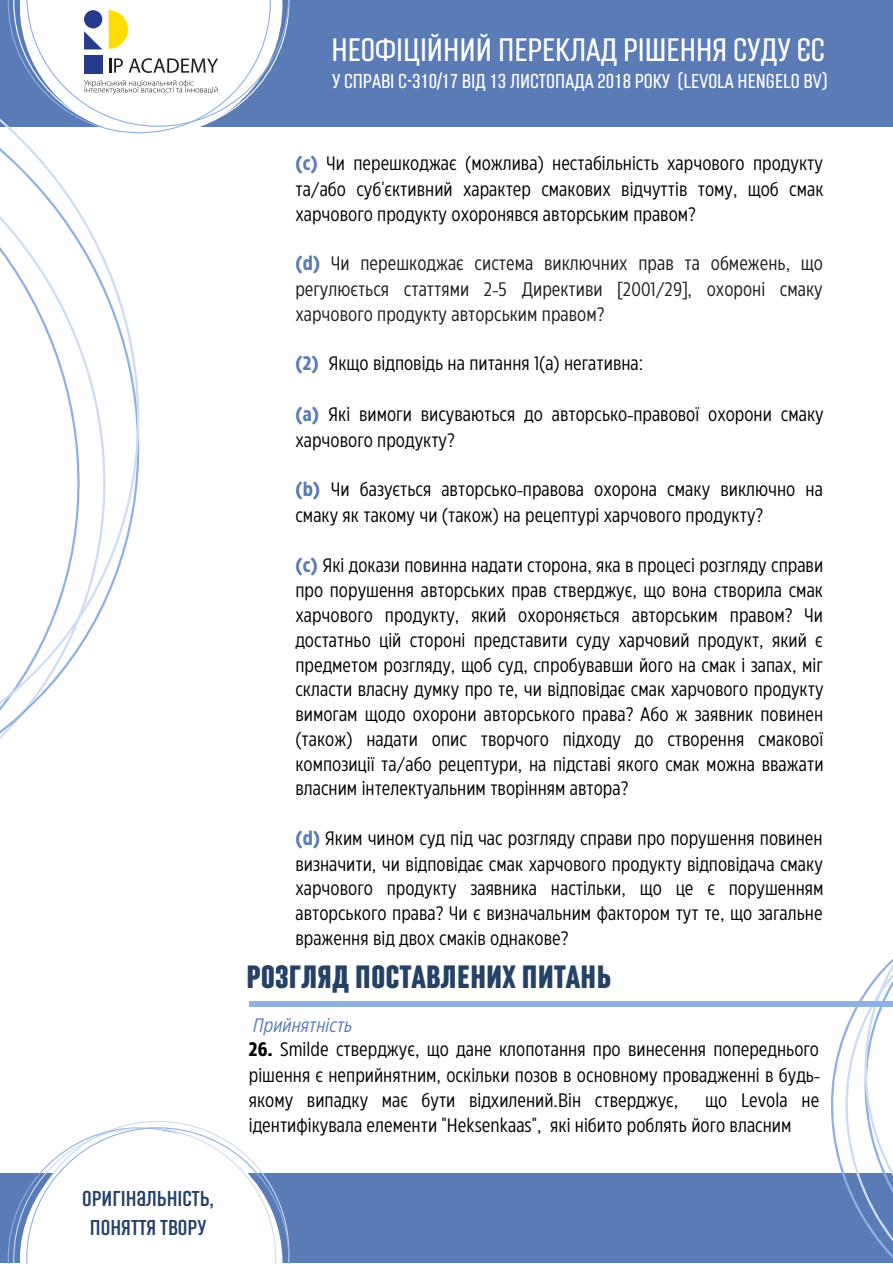
<style>
.page{position:relative;width:893px;height:1264px;background:#fff}
.page>*{position:absolute;margin:0;border:0;box-sizing:border-box;transform-origin:0 0}
.t1{font:300 31.5px "Laqonic 4 F Unicase";color:#fff}
.t2{font:700 31.5px "Laqonic 4 F Unicase";color:#254266}
.t3{font:21px/29.2px "Laqonic 4 F Unicase";color:#254266;text-align:center}
.t4{font:300 19.65px "Laqonic 4 F Unicase";color:#fff}
.t5{font:19.5px/24.9px "Eastman Condensed";color:#000;text-align:justify}
.t6{font:19.5px/25.3px "Eastman Condensed";color:#1d1e1b;text-align:justify}
.t7{font:italic 19.5px "Eastman Condensed";color:#5a7bb5}
.s1{font-weight:700;color:#5a7bb5}
.s2{font-weight:700}
</style>
<div class="page">
<div style="left:0;top:1173px;width:892px;height:88px;background:#5a7bb5"></div>
<svg style="left:8px;top:1121px;width:281px;height:142px"></svg>
<svg style="left:808px;top:959px;width:84px;height:303px"></svg>
<div style="left:0;top:0;width:892px;height:126px;background:#5a7bb5"></div>
<svg style="left:0;top:0;width:140px;height:739px"></svg>
<div style="left:20px;top:0;width:262px;height:136px;background:#fff"></div>
<div style="left:249px;top:1000px;width:643px;height:6px;background:#8db1e1"></div>
<svg style="left:8px;top:0;width:281px;height:133px"></svg>
<p class="t3" style="left:82px;top:1183px;width:133px">оригінальність, поняття твору</p>
<h1 class="t1" style="left:331px;top:33px;width:495px">НЕОФІЦІЙНИЙ ПЕРЕКЛАД РІШЕННЯ СУДУ ЄС</h1>
<p class="t4" style="left:332px;top:70px;width:497px">У СПРАВІ C-310/17 ВІД 13 ЛИСТОПАДА 2018 РОКУ (LEVOLA HENGELO BV)</p>
<p class="t5" style="left:295px;top:149px;width:529px;line-height:25.3px"><span class="s1">(c)</span> Чи перешкоджає (можлива) нестабільність харчового продукту та/або суб'єктивний характер смакових відчуттів тому, щоб смак харчового продукту охоронявся авторським правом?</p>
<p class="t6" style="left:295px;top:249px;width:529px"><span class="s1">(d)</span> Чи перешкоджає система виключних прав та обмежень, що регулюється статтями 2-5 Директиви [2001/29], охороні смаку харчового продукту авторським правом?</p>
<p class="t5" style="left:295px;top:350px;width:349px"><span class="s1">(2)</span> Якщо відповідь на питання 1(а) негативна:</p>
<p class="t5" style="left:295px;top:400px;width:529px;line-height:25.8px"><span class="s1">(a)</span> Які вимоги висуваються до авторсько-правової охорони смаку харчового продукту?</p>
<p class="t5" style="left:295px;top:475px;width:529px;line-height:25.8px"><span class="s1">(b)</span> Чи базується авторсько-правова охорона смаку виключно на смаку як такому чи (також) на рецептурі харчового продукту?</p>
<p class="t5" style="left:295px;top:551px;width:529px"><span class="s1">(c)</span> Які докази повинна надати сторона, яка в процесі розгляду справи про порушення авторських прав стверджує, що вона створила смак харчового продукту, який охороняється авторським правом? Чи достатньо цій стороні представити суду харчовий продукт, який є предметом розгляду, щоб суд, спробувавши його на смак і запах, міг скласти власну думку про те, чи відповідає смак харчового продукту вимогам щодо охорони авторського права? Або ж заявник повинен (також) надати опис творчого підходу до створення смакової композиції та/або рецептури, на підставі якого смак можна вважати власним інтелектуальним творінням автора?</p>
<p class="t5" style="left:295px;top:824px;width:529px"><span class="s1">(d)</span> Яким чином суд під час розгляду справи про порушення повинен визначити, чи відповідає смак харчового продукту відповідача смаку харчового продукту заявника настільки, що це є порушенням авторського права? Чи є визначальним фактором тут те, що загальне враження від двох смаків однакове?</p>
<h1 class="t2" style="left:246px;top:960px;width:366px">РОЗГЛЯД ПОСТАВЛЕНИХ ПИТАНЬ</h1>
<p class="t7" style="left:253px;top:1011px;width:101px">Прийнятність</p>
<p class="t5" style="left:249px;top:1035px;width:572px;line-height:25.3px"><span class="s2">26.</span> Smilde стверджує, що дане клопотання про винесення попереднього рішення є неприйнятним, оскільки позов в основному провадженні в будь&shy;якому випадку має бути відхилений.Він стверджує,</p>
<p class="t5" style="left:249px;top:1086px;width:572px;text-indent:456px">що Levola не ідентифікувала елементи "Heksenkaas", які нібито роблять його власним</p>
</div>
